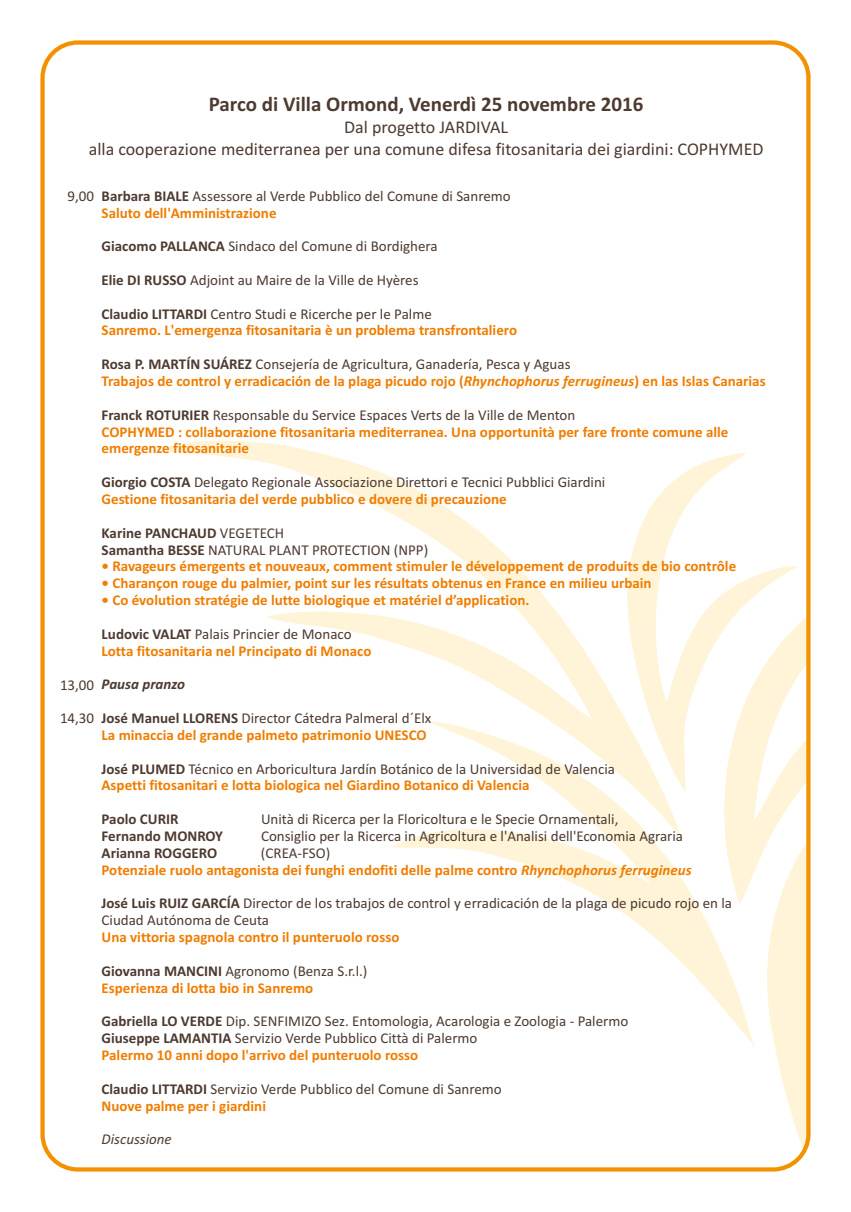
<style>
.page{position:relative;width:851px;height:1212px;background:#fff}
.page>*{position:absolute;margin:0;border:0;box-sizing:border-box;transform-origin:0 0}
.t1{font:700 21px "Calibri";color:#4d3a30}
.t2{font:18px/21.9px "Calibri";color:#4d3a30;text-align:center}
.t3{font:15px/16.8px "Calibri";color:#4d3a30}
.t4{font:700 15px/16.8px "Calibri";color:#ef7d00}
.t5{font:700 15px "Calibri";color:#4d3a30}
.t6{font:italic 700 15px "Calibri";color:#4d3a30}
.t7{font:italic 15px "Calibri";color:#4d3a30}
.s1{font-weight:700}
.s2{font-style:italic}
</style>
<div class="page">
<svg style="left:158px;top:440px;width:467px;height:282px"></svg>
<svg style="left:392px;top:722px;width:323px;height:277px"></svg>
<svg style="left:715px;top:618px;width:93px;height:538px"></svg>
<svg style="left:625px;top:453px;width:172px;height:339px"></svg>
<div style="left:40px;top:40px;width:770px;height:1131px;border:4px solid #f39200;border-radius:35px"></div>
<h1 class="t1" style="left:209px;top:95px;width:436px">Parco di Villa Ormond, Venerdì 25 novembre 2016</h1>
<p class="t2" style="left:89px;top:118px;width:676px">Dal progetto JARDIVAL<br>alla cooperazione mediterranea per una comune difesa fitosanitaria dei giardini: COPHYMED</p>
<p class="t3" style="left:68px;top:189px;width:28px">9,00</p>
<p class="t3" style="left:102px;top:189px;width:410px"><span class="s1">Barbara BIALE</span> Assessore al Verde Pubblico del Comune di Sanremo</p>
<p class="t4" style="left:102px;top:205px;width:176px">Saluto dell'Amministrazione</p>
<p class="t3" style="left:102px;top:239px;width:337px"><span class="s1">Giacomo PALLANCA</span> Sindaco del Comune di Bordighera</p>
<p class="t3" style="left:102px;top:273px;width:318px"><span class="s1">Elie DI RUSSO</span> Adjoint au Maire de la Ville de Hyères</p>
<p class="t3" style="left:102px;top:306px;width:331px"><span class="s1">Claudio LITTARDI</span> Centro Studi e Ricerche per le Palme</p>
<p class="t3" style="left:102px;top:357px;width:470px"><span class="s1">Rosa P. MARTÍN SUÁREZ</span> Consejería de Agricultura, Ganadería, Pesca y Aguas</p>
<p class="t3" style="left:102px;top:408px;width:475px"><span class="s1">Franck ROTURIER</span> Responsable du Service Espaces Verts de la Ville de Menton</p>
<p class="t4" style="left:101px;top:323px;width:417px">Sanremo. L'emergenza fitosanitaria è un problema transfrontaliero</p>
<p class="t4" style="left:101px;top:374px;width:665px">Trabajos de control y erradicación de la plaga picudo rojo (<span class="s2">Rhynchophorus ferrugineus</span>) en las Islas Canarias</p>
<p class="t4" style="left:101px;top:424px;width:628px">COPHYMED : collaborazione fitosanitaria mediterranea. Una opportunità per fare fronte comune alle emergenze fitosanitarie</p>
<p class="t4" style="left:101px;top:492px;width:406px">Gestione fitosanitaria del verde pubblico e dovere di precauzione</p>
<p class="t3" style="left:102px;top:475px;width:505px"><span class="s1">Giorgio COSTA</span> Delegato Regionale Associazione Direttori e Tecnici Pubblici Giardini</p>
<p class="t3" style="left:102px;top:525px;width:328px"><span class="s1">Karine PANCHAUD</span> VEGETECH<br><span class="s1">Samantha BESSE</span> NATURAL PLANT PROTECTION (NPP)</p>
<p class="t4" style="left:101px;top:559px;width:636px">• Ravageurs émergents et nouveaux, comment stimuler le développement de produits de bio contrôle</p>
<p class="t4" style="left:101px;top:576px;width:551px">• Charançon rouge du palmier, point sur les résultats obtenus en France en milieu urbain</p>
<p class="t4" style="left:101px;top:593px;width:429px">• Co évolution stratégie de lutte biologique et matériel d’application.</p>
<p class="t4" style="left:101px;top:643px;width:271px">Lotta fitosanitaria nel Principato di Monaco</p>
<p class="t3" style="left:102px;top:627px;width:251px"><span class="s1">Ludovic VALAT</span> Palais Princier de Monaco</p>
<p class="t6" style="left:102px;top:678px;width:85px">Pausa pranzo</p>
<p class="t3" style="left:102px;top:711px;width:331px"><span class="s1">José Manuel LLORENS</span> Director Cátedra Palmeral d´Elx</p>
<p class="t3" style="left:102px;top:761px;width:515px"><span class="s1">José PLUMED</span> Técnico en Arboricultura Jardín Botánico de la Universidad de Valencia</p>
<p class="t3" style="left:60px;top:678px;width:36px">13,00</p>
<p class="t3" style="left:60px;top:711px;width:36px">14,30</p>
<p class="t4" style="left:101px;top:728px;width:326px">La minaccia del grande palmeto patrimonio UNESCO</p>
<p class="t4" style="left:101px;top:778px;width:429px">Aspetti fitosanitari e lotta biologica nel Giardino Botanico di Valencia</p>
<p class="t5" style="left:102px;top:813px;width:78px">Paolo CURIR</p>
<p class="t3" style="left:261px;top:812px;width:359px">Unità di Ricerca per la Floricoltura e le Specie Ornamentali,</p>
<p class="t5" style="left:102px;top:830px;width:123px">Fernando MONROY</p>
<p class="t3" style="left:261px;top:829px;width:423px">Consiglio per la Ricerca in Agricoltura e l'Analisi dell'Economia Agraria</p>
<p class="t5" style="left:102px;top:846px;width:117px">Arianna ROGGERO</p>
<p class="t3" style="left:261px;top:846px;width:71px">(CREA-FSO)</p>
<p class="t3" style="left:102px;top:896px;width:632px"><span class="s1">José Luis RUIZ GARCÍA</span> Director de los trabajos de control y erradicación de la plaga de picudo rojo en la<br>Ciudad Autónoma de Ceuta</p>
<p class="t3" style="left:102px;top:963px;width:267px"><span class="s1">Giovanna MANCINI</span> Agronomo (Benza S.r.l.)</p>
<p class="t3" style="left:102px;top:1014px;width:528px"><span class="s1">Gabriella LO VERDE</span> Dip. SENFIMIZO Sez. Entomologia, Acarologia e Zoologia - Palermo<br><span class="s1">Giuseppe LAMANTIA</span> Servizio Verde Pubblico Città di Palermo</p>
<p class="t3" style="left:102px;top:1081px;width:401px"><span class="s1">Claudio LITTARDI</span> Servizio Verde Pubblico del Comune di Sanremo</p>
<p class="t4" style="left:101px;top:862px;width:591px">Potenziale ruolo antagonista dei funghi endofiti delle palme contro <span class="s2">Rhynchophorus ferrugineus</span></p>
<p class="t4" style="left:101px;top:930px;width:299px">Una vittoria spagnola contro il punteruolo rosso</p>
<p class="t4" style="left:101px;top:980px;width:213px">Esperienza di lotta bio in Sanremo</p>
<p class="t4" style="left:101px;top:1048px;width:318px">Palermo 10 anni dopo l'arrivo del punteruolo rosso</p>
<p class="t4" style="left:101px;top:1098px;width:166px">Nuove palme per i giardini</p>
<p class="t7" style="left:102px;top:1133px;width:72px">Discussione</p>
</div>
